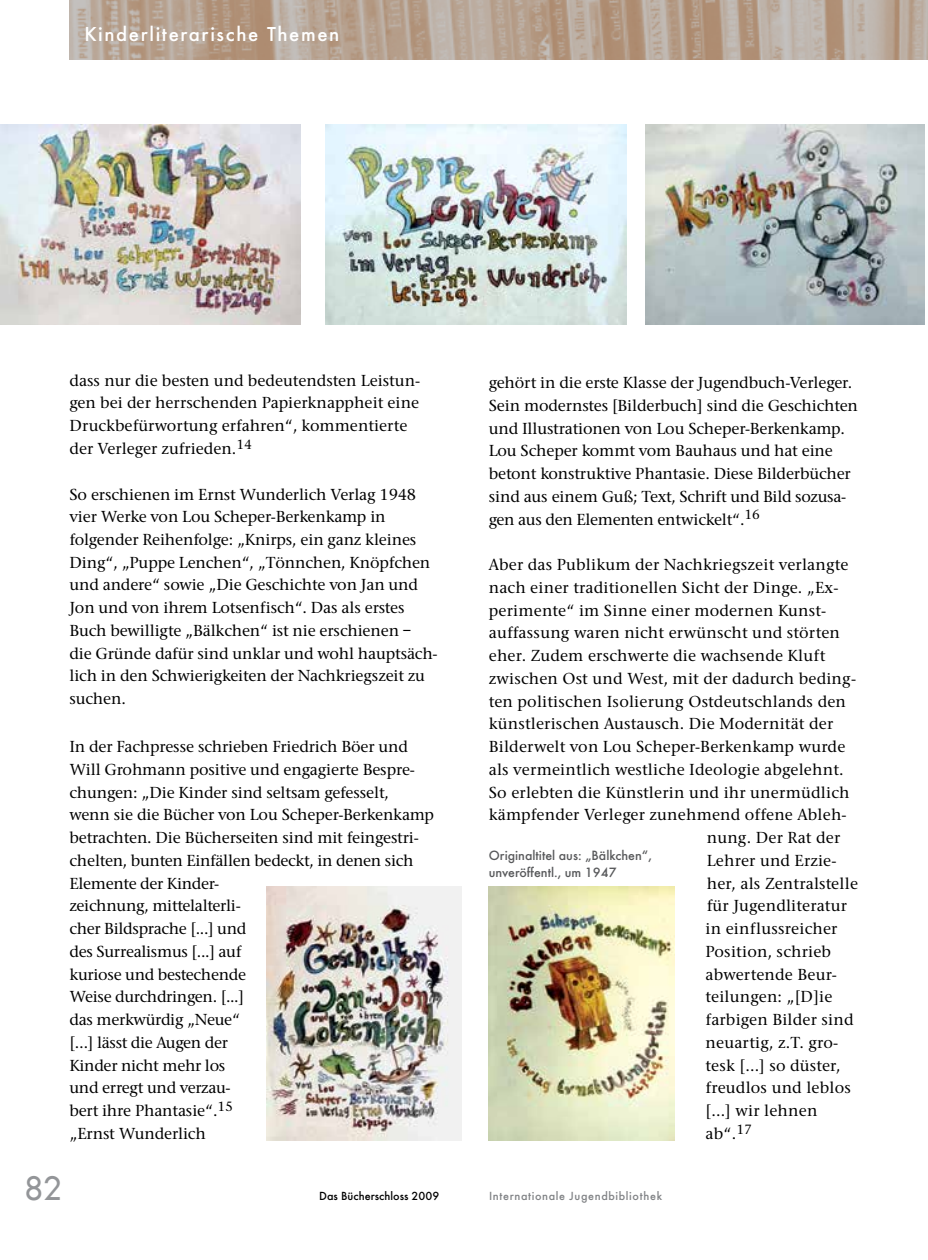
<style>
.page{position:relative;width:928px;height:1260px;background:#fff}
.page>*{position:absolute;margin:0;border:0;box-sizing:border-box;transform-origin:0 0}
.t1{font:31.5px "Futura LT";color:#939598}
.t2{font:500 21px "Futura";letter-spacing:.075em;color:#fff}
.t3{font:500 16.62px/22.8px "Stone Serif EF";letter-spacing:-.01em;color:#000}
.t4{font:500 16.62px "Stone Serif EF";letter-spacing:.01em;color:#000}
.t5{font:500 14px/16.8px "Futura";color:#58595b}
.t6{font:500 12.25px "Futura";letter-spacing:.05em;color:#808285}
.t7{font:500 12.25px "Futura";color:#000}
</style>
<div class="page">
<img style="left:69px;top:0;width:859px;height:60px">
<img style="left:0;top:124px;width:301px;height:200px">
<img style="left:325px;top:124px;width:301px;height:200px">
<img style="left:645px;top:124px;width:279px;height:200px">
<img style="left:489px;top:887px;width:186px;height:253px">
<img style="left:266px;top:887px;width:195px;height:254px">
<p class="t2" style="left:84px;top:21px;width:257px">Kinderliterarische Themen</p>
<p class="t3" style="left:69px;top:369px;width:352px">dass nur die besten und bedeutendsten Leistun&shy;gen bei der herrschenden Papierknappheit eine Druckbefürwortung erfahren“, kommentierte der Verleger zufrieden.<sup>14</sup></p>
<p class="t3" style="left:69px;top:483px;width:370px">So erschienen im Ernst Wunderlich Verlag 1948 vier Werke von Lou Scheper-Berkenkamp in folgender Reihenfolge: „Knirps, ein ganz kleines Ding“, „Puppe Lenchen“, „Tönnchen, Knöpfchen und andere“ sowie „Die Geschichte von Jan und Jon und von ihrem Lotsenfisch“. Das als erstes Buch bewilligte „Bälkchen“ ist nie erschienen – die Gründe dafür sind unklar und wohl hauptsäch&shy;lich in den Schwierigkeiten der Nachkriegszeit zu suchen.</p>
<p class="t3" style="left:69px;top:735px;width:366px">In der Fachpresse schrieben Friedrich Böer und<br>Will Grohmann positive und engagierte Bespre&shy;chungen: „Die Kinder sind seltsam gefesselt,<br>wenn sie die Bücher von Lou Scheper-Berkenkamp betrachten. Die Bücherseiten sind mit feingestri&shy;chelten, bunten Einfällen bedeckt, in denen sich<br>Elemente der Kinder-<br>zeichnung, mittelalterli-<br>cher Bildsprache [...] und<br>des Surrealismus [...] auf<br>kuriose und bestechende<br>Weise durchdringen. [...]<br>das merkwürdig „Neue“<br>[…] lässt die Augen der<br>Kinder nicht mehr los<br>und erregt und verzau-<br>bert ihre Phantasie“.<sup>15<br></sup>„Ernst Wunderlich</p>
<p class="t3" style="left:489px;top:371px;width:371px">gehört in die erste Klasse der Jugendbuch-Verleger.<br>Sein modernstes [Bilderbuch] sind die Geschichten und Illustrationen von Lou Scheper-Berkenkamp.<br>Lou Scheper kommt vom Bauhaus und hat eine betont konstruktive Phantasie. Diese Bilderbücher sind aus einem Guß; Text, Schrift und Bild sozusa&shy;gen aus den Elementen entwickelt“.<sup>16</sup></p>
<p class="t4" style="left:489px;top:555px;width:361px">Aber das Publikum der Nachkriegszeit verlangte</p>
<p class="t4" style="left:489px;top:578px;width:351px">nach einer traditionellen Sicht der Dinge. „Ex-</p>
<p class="t4" style="left:489px;top:601px;width:339px">perimente“ im Sinne einer modernen Kunst-</p>
<p class="t4" style="left:489px;top:623px;width:353px">auffassung waren nicht erwünscht und störten</p>
<p class="t4" style="left:489px;top:646px;width:338px">eher. Zudem erschwerte die wachsende Kluft</p>
<p class="t4" style="left:489px;top:669px;width:369px">zwischen Ost und West, mit der dadurch beding-</p>
<p class="t4" style="left:489px;top:692px;width:359px">ten politischen Isolierung Ostdeutschlands den</p>
<p class="t4" style="left:489px;top:714px;width:346px">künstlerischen Austausch. Die Modernität der</p>
<p class="t4" style="left:489px;top:737px;width:358px">Bilderwelt von Lou Scheper-Berkenkamp wurde</p>
<p class="t4" style="left:489px;top:760px;width:356px">als vermeintlich westliche Ideologie abgelehnt.</p>
<p class="t4" style="left:489px;top:783px;width:362px">So erlebten die Künstlerin und ihr unermüdlich</p>
<p class="t4" style="left:489px;top:805px;width:359px">kämpfender Verleger zunehmend offene Ableh-</p>
<p class="t4" style="left:706px;top:828px;width:135px">nung. Der Rat der</p>
<p class="t4" style="left:706px;top:851px;width:131px">Lehrer und Erzie-</p>
<p class="t4" style="left:706px;top:874px;width:153px">her, als Zentralstelle</p>
<p class="t4" style="left:706px;top:896px;width:142px">für Jugendliteratur</p>
<p class="t4" style="left:705px;top:919px;width:133px">in einflussreicher</p>
<p class="t4" style="left:705px;top:942px;width:127px">Position, schrieb</p>
<p class="t4" style="left:705px;top:964px;width:133px">abwertende Beur-</p>
<p class="t4" style="left:705px;top:987px;width:128px">teilungen: „[D]ie</p>
<p class="t4" style="left:705px;top:1010px;width:150px">farbigen Bilder sind</p>
<p class="t4" style="left:705px;top:1033px;width:134px">neuartig, z.T. gro-</p>
<p class="t4" style="left:705px;top:1055px;width:137px">tesk [...] so düster,</p>
<p class="t4" style="left:705px;top:1078px;width:147px">freudlos und leblos</p>
<p class="t4" style="left:705px;top:1101px;width:113px">[...] wir lehnen</p>
<p class="t3" style="left:705px;top:1122px;width:48px">ab“.<sup>17</sup></p>
<p class="t5" style="left:489px;top:847px;width:165px">Originaltitel aus: „Bälkchen“, unveröffentl., um 1947</p>
<h1 class="t1" style="left:25px;top:1168px;width:38px">82</h1>
<p class="t7" style="left:319px;top:1188px;width:122px">Das Bücherschloss 2009</p>
<p class="t6" style="left:489px;top:1188px;width:174px">Internationale Jugendbibliothek</p>
</div>
